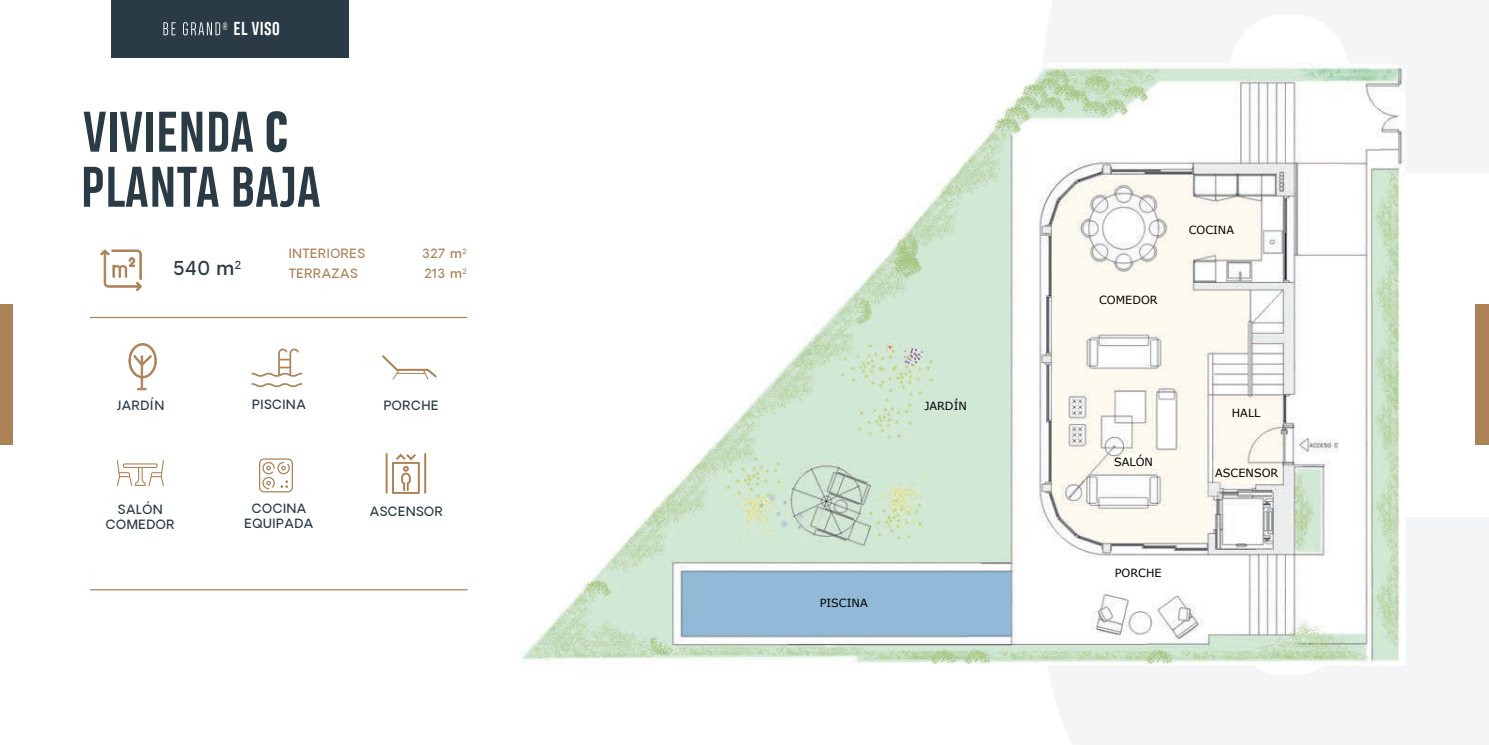
<style>
.page{position:relative;width:1489px;height:745px;background:#fff}
.page>*{position:absolute;margin:0;border:0;box-sizing:border-box;transform-origin:0 0}
.t1{font:700 53.75px "Heading Pro";letter-spacing:.01em;color:#2a3b45}
.t2{font:500 18.75px "Oakes Grotesk";color:#2a3b45}
.t3{font:300 17.5px "Heading Pro";letter-spacing:.03em;color:#dee8ee}
.t4{font:700 17.5px "Heading Pro";letter-spacing:.03em;color:#fff}
.t5{font:500 12.5px/15px "Oakes Grotesk";letter-spacing:.04em;color:#2a3b45;text-align:center}
.t6{font:500 12.5px/20px "Oakes Grotesk";letter-spacing:.04em;color:#ad8257}
.t7{font:11.25px "Verdana";color:#000001}
.s1{font-weight:800}
</style>
<div class="page">
<div style="left:0;top:304px;width:12px;height:140px;background:#ad8257"></div>
<div style="left:1475px;top:304px;width:13px;height:140px;background:#ad8257"></div>
<div style="left:111px;top:0;width:238px;height:58px;background:#2a3b45"></div>
<svg style="left:163px;top:22px;width:64px;height:13px"></svg>
<hr style="left:90px;top:316px;width:377px;height:2px;background:#ad8257">
<hr style="left:90px;top:588px;width:377px;height:2px;background:#ad8257">
<svg style="left:100px;top:249px;width:42px;height:42px"></svg>
<img style="left:522px;top:63px;width:884px;height:602px">
<svg style="left:259px;top:458px;width:34px;height:34px"></svg>
<svg style="left:117px;top:460px;width:47px;height:26px"></svg>
<svg style="left:386px;top:453px;width:40px;height:40px"></svg>
<svg style="left:129px;top:343px;width:28px;height:47px"></svg>
<svg style="left:382px;top:355px;width:55px;height:24px"></svg>
<svg style="left:251px;top:348px;width:51px;height:28px"></svg>
<svg style="left:251px;top:383px;width:51px;height:4px"></svg>
<h3 class="t3" style="left:236px;top:19px;width:68px">JERÓNIMOS</h3>
<h3 class="t4" style="left:233px;top:18px;width:48px">EL VISO</h3>
<h1 class="t1" style="left:83px;top:99px;width:207px">VIVIENDA <span class="s1">C</span></h1>
<h1 class="t1" style="left:81px;top:154px;width:241px">PLANTA BAJA</h1>
<h2 class="t2" style="left:173px;top:256px;width:70px">540 m<sup>2</sup></h2>
<p class="t6" style="left:289px;top:244px;width:78px">INTERIORES<br>TERRAZAS</p>
<p class="t6" style="left:422px;top:244px;width:46px">327 m<sup>2<br></sup>213 m<sup>2</sup></p>
<p class="t5" style="left:117px;top:398px;width:49px">JARDÍN</p>
<p class="t5" style="left:383px;top:398px;width:56px">PORCHE</p>
<p class="t5" style="left:252px;top:397px;width:55px">PISCINA</p>
<p class="t5" style="left:106px;top:501px;width:70px">SALÓN<br>COMEDOR</p>
<p class="t5" style="left:370px;top:503px;width:75px">ASCENSOR</p>
<p class="t5" style="left:245px;top:501px;width:70px">COCINA<br>EQUIPADA</p>
<p class="t7" style="left:924px;top:398px;width:44px">JARDÍN</p>
<p class="t7" style="left:819px;top:595px;width:49px">PISCINA</p>
<p class="t7" style="left:1098px;top:293px;width:60px">COMEDOR</p>
<p class="t7" style="left:1188px;top:223px;width:47px">COCINA</p>
<p class="t7" style="left:1113px;top:455px;width:40px">SALÓN</p>
<p class="t7" style="left:1114px;top:565px;width:48px">PORCHE</p>
<p class="t7" style="left:1231px;top:406px;width:30px">HALL</p>
<p class="t7" style="left:1215px;top:465px;width:65px">ASCENSOR</p>
</div>
